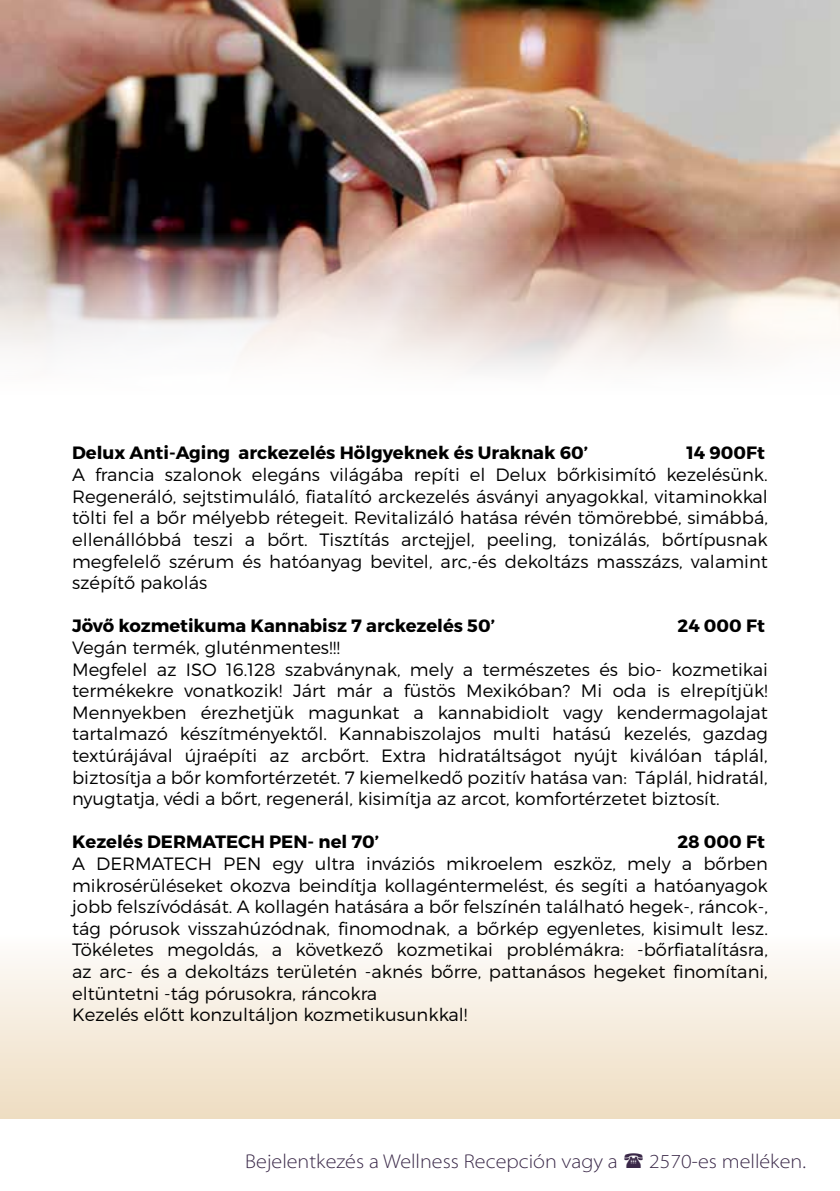
<style>
.page{position:relative;width:840px;height:1191px;background:#fff}
.page>*{position:absolute;margin:0;border:0;box-sizing:border-box;transform-origin:0 0}
.t1{font:300 semi-expanded 20px "Myriad Pro";color:#3a2848}
.t2{font:300 17.8px/21.6px "Montserrat";color:#000}
.t3{font:700 17.8px "Montserrat";color:#000}
</style>
<div class="page">
<div style="left:0;top:935px;width:839px;height:184px;background:linear-gradient(to bottom,#fdfcfb,#eeddc1)"></div>
<img style="left:0;top:0;width:839px;height:370px">
<p class="t3" style="left:72px;top:442px;width:517px">Delux Anti-Aging arckezelés Hölgyeknek és Uraknak 60’</p>
<p class="t3" style="left:686px;top:442px;width:80px">14 900Ft</p>
<p class="t2" style="left:72px;top:463px;width:697px;text-align:justify">A francia szalonok elegáns világába repíti el Delux bőrkisimító kezelésünk.<br>Regeneráló, sejtstimuláló, fiatalító arckezelés ásványi anyagokkal, vitaminokkal tölti fel a bőr mélyebb rétegeit. Revitalizáló hatása révén tömörebbé, simábbá, ellenállóbbá teszi a bőrt. Tisztítás arctejjel, peeling, tonizálás, bőrtípusnak megfelelő szérum és hatóanyag bevitel, arc,-és dekoltázs masszázs, valamint szépítő pakolás</p>
<p class="t3" style="left:72px;top:615px;width:424px">Jövő kozmetikuma Kannabisz 7 arckezelés 50’</p>
<p class="t3" style="left:677px;top:615px;width:89px">24 000 Ft</p>
<p class="t2" style="left:72px;top:636px;width:697px">Vegán termék, gluténmentes!!!<br>Megfelel az ISO 16.128 szabványnak, mely a természetes és bio- kozmetikai termékekre vonatkozik! Járt már a füstös Mexikóban? Mi oda is elrepítjük!<br>Mennyekben érezhetjük magunkat a kannabidiolt vagy kendermagolajat tartalmazó készítményektől. Kannabiszolajos multi hatású kezelés, gazdag textúrájával újraépíti az arcbőrt. Extra hidratáltságot nyújt kiválóan táplál, biztosítja a bőr komfortérzetét. 7 kiemelkedő pozitív hatása van: Táplál, hidratál, nyugtatja, védi a bőrt, regenerál, kisimítja az arcot, komfortérzetet biztosít.</p>
<p class="t3" style="left:72px;top:831px;width:308px">Kezelés DERMATECH PEN- nel 70’</p>
<p class="t3" style="left:677px;top:831px;width:89px">28 000 Ft</p>
<p class="t2" style="left:72px;top:852px;width:697px">A DERMATECH PEN egy ultra inváziós mikroelem eszköz, mely a bőrben mikrosérüléseket okozva beindítja kollagéntermelést, és segíti a hatóanyagok jobb felszívódását. A kollagén hatására a bőr felszínén található hegek-, ráncok-, tág pórusok visszahúzódnak, finomodnak, a bőrkép egyenletes, kisimult lesz.<br>Tökéletes megoldás, a következő kozmetikai problémákra: -bőrfiatalításra, az arc- és a dekoltázs területén -aknés bőrre, pattanásos hegeket finomítani, eltüntetni -tág pórusokra, ráncokra<br>Kezelés előtt konzultáljon kozmetikusunkkal!</p>
<p class="t1" style="left:245px;top:1149px;width:374px">Bejelentkezés a Wellness Recepción vagy a</p>
<p class="t1" style="left:649px;top:1149px;width:158px">2570-es melléken.</p>
</div>
